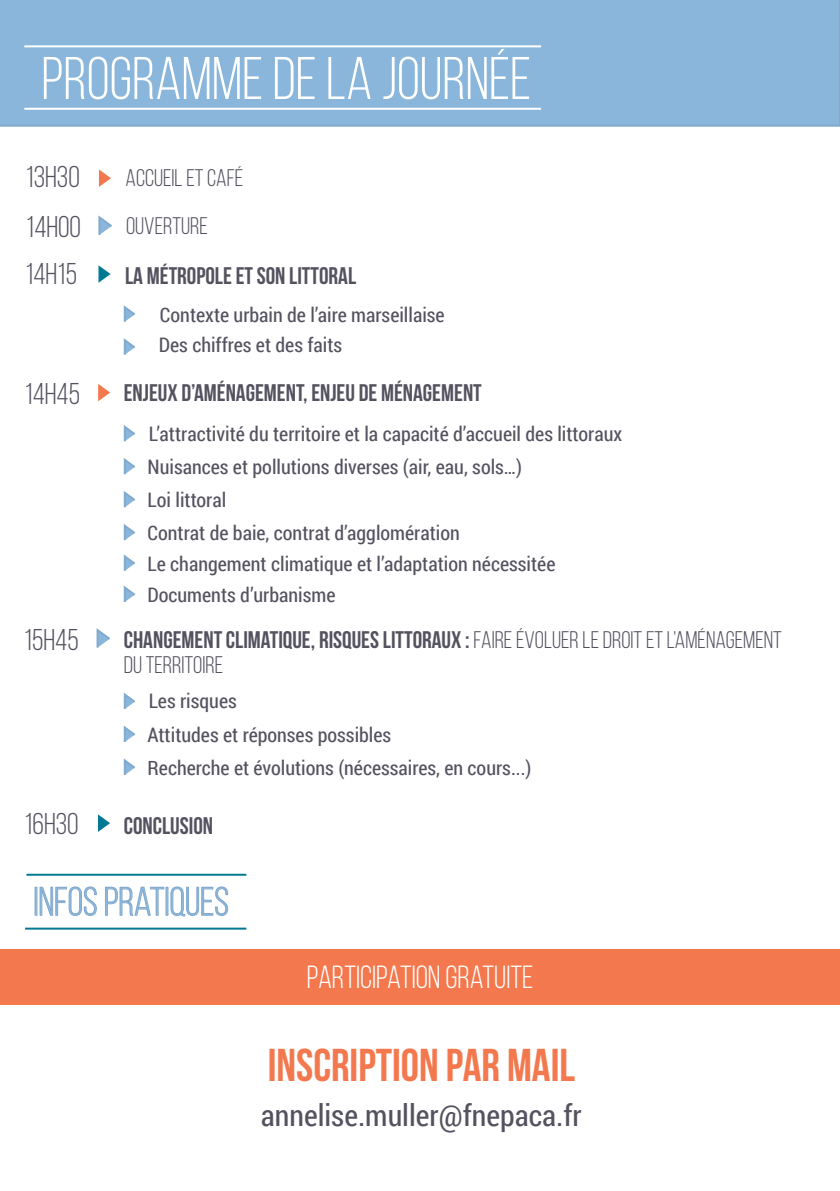
<style>
.page{position:relative;width:840px;height:1191px;background:#fff}
.page>*{position:absolute;margin:0;border:0;box-sizing:border-box;transform-origin:0 0}
.t1{font:60px "Bebas Neue";color:#fff}
.t2{font:46px "Bebas Neue";color:#f4784d}
.t3{font:40px "Bebas Neue";color:#8ab6db}
.t4{font:32px "Bebas Neue";color:#fff}
.t5{font:30px "Bebas Neue";color:#54525f}
.t6{font:30px "Roboto Condensed";color:#54525f}
.t7{font:24px/24.8px "Bebas Neue";color:#54525f}
.t8{font:24px "Bebas Neue";color:#54525f}
.t9{font:20px "Roboto Condensed";color:#54525f}
.s1{font-style:inherit}
</style>
<div class="page">
<svg style="left:99px;top:169px;width:12px;height:18px"></svg>
<svg style="left:98px;top:215px;width:14px;height:20px"></svg>
<svg style="left:98px;top:265px;width:12px;height:18px"></svg>
<svg style="left:123px;top:305px;width:13px;height:17px"></svg>
<hr style="left:26px;top:873px;width:220px;height:2px;background:#007993">
<hr style="left:25px;top:927px;width:221px;height:2px;background:#007993">
<div style="left:0;top:949px;width:839px;height:55px;background:#f4784d"></div>
<div style="left:0;top:0;width:839px;height:127px;background:#8ab6db"></div>
<div style="left:35px;top:887px;width:2px;height:28px;border:1px solid #82aace"></div>
<svg style="left:39px;top:886px;width:58px;height:30px"></svg>
<svg style="left:105px;top:886px;width:123px;height:31px"></svg>
<hr style="left:24px;top:45px;width:516px;height:2px;background:#fff">
<hr style="left:24px;top:108px;width:516px;height:2px;background:#fff">
<svg style="left:123px;top:338px;width:13px;height:17px"></svg>
<svg style="left:98px;top:384px;width:12px;height:17px"></svg>
<svg style="left:98px;top:814px;width:12px;height:18px"></svg>
<svg style="left:96px;top:628px;width:14px;height:20px"></svg>
<svg style="left:123px;top:425px;width:13px;height:17px"></svg>
<svg style="left:123px;top:458px;width:13px;height:17px"></svg>
<svg style="left:123px;top:491px;width:13px;height:17px"></svg>
<svg style="left:123px;top:524px;width:13px;height:17px"></svg>
<svg style="left:123px;top:554px;width:12px;height:17px"></svg>
<svg style="left:123px;top:586px;width:12px;height:16px"></svg>
<svg style="left:123px;top:693px;width:12px;height:16px"></svg>
<svg style="left:123px;top:726px;width:12px;height:16px"></svg>
<svg style="left:123px;top:759px;width:12px;height:16px"></svg>
<p class="t1" style="left:41px;top:46px;width:491px">PROGRAMME DE LA JOURNÉE</p>
<p class="t5" style="left:25px;top:161px;width:56px">13H30</p>
<p class="t5" style="left:26px;top:210px;width:57px">14H00</p>
<p class="t5" style="left:25px;top:257px;width:54px">14H15</p>
<p class="t7" style="left:125px;top:165px;width:119px">ACCUEIL ET CAFÉ</p>
<p class="t7" style="left:126px;top:213px;width:83px">OUVERTURE</p>
<p class="t8" style="left:125px;top:262px;width:232px">LA MÉTROPOLE ET SON LITTORAL</p>
<p class="t9" style="left:160px;top:301px;width:286px">Contexte urbain de l’aire marseillaise</p>
<p class="t9" style="left:159px;top:331px;width:185px">Des chiffres et des faits</p>
<p class="t5" style="left:24px;top:377px;width:57px">14H45</p>
<p class="t8" style="left:124px;top:380px;width:359px">ENJEUX D’AMÉNAGEMENT, ENJEU DE MÉNAGEMENT</p>
<p class="t5" style="left:24px;top:623px;width:56px">15H45</p>
<p class="t9" style="left:149px;top:419px;width:475px">L’attractivité du territoire et la capacité d’accueil des littoraux</p>
<p class="t9" style="left:147px;top:453px;width:376px">Nuisances et pollutions diverses (air, eau, sols…)</p>
<p class="t9" style="left:147px;top:486px;width:80px">Loi littoral</p>
<p class="t9" style="left:147px;top:519px;width:314px">Contrat de baie, contrat d’agglomération</p>
<p class="t9" style="left:147px;top:549px;width:409px">Le changement climatique et l’adaptation nécessitée</p>
<p class="t9" style="left:147px;top:581px;width:189px">Documents d’urbanisme</p>
<p class="t7" style="left:124px;top:627px;width:659px"><span class="s1">CHANGEMENT CLIMATIQUE, RISQUES LITTORAUX :</span> FAIRE ÉVOLUER LE DROIT ET L’AMÉNAGEMENT<br>DU TERRITOIRE</p>
<p class="t9" style="left:149px;top:687px;width:90px">Les risques</p>
<p class="t9" style="left:147px;top:721px;width:245px">Attitudes et réponses possibles</p>
<p class="t9" style="left:147px;top:754px;width:385px">Recherche et évolutions (nécessaires, en cours...)</p>
<p class="t5" style="left:24px;top:808px;width:56px">16H30</p>
<p class="t8" style="left:124px;top:813px;width:91px">CONCLUSION</p>
<p class="t3" style="left:33px;top:880px;width:197px">INFOS PRATIQUES</p>
<p class="t4" style="left:306px;top:959px;width:228px">PARTICIPATION GRATUITE</p>
<p class="t2" style="left:267px;top:1040px;width:309px">INSCRIPTION PAR MAIL</p>
<p class="t6" style="left:261px;top:1094px;width:322px">annelise.muller@fnepaca.fr</p>
</div>
